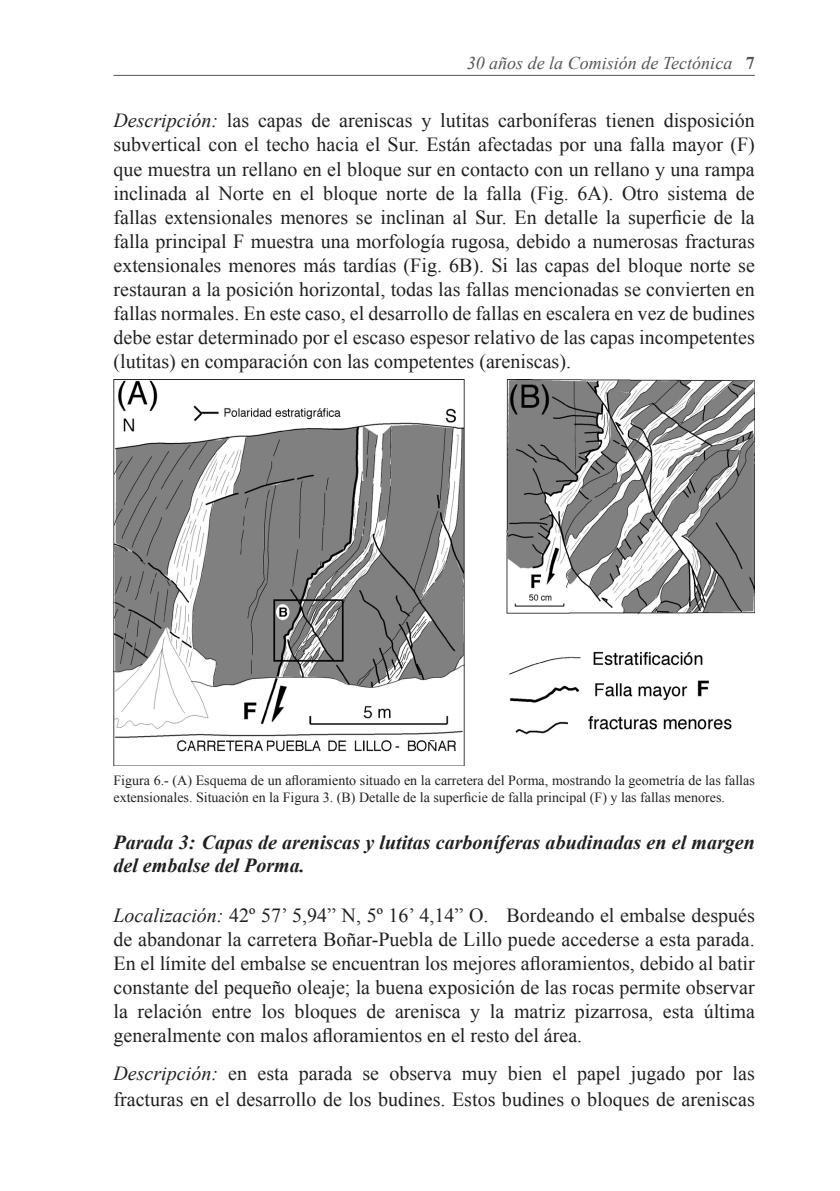
<style>
.page{position:relative;width:840px;height:1191px;background:#fff}
.page>*{position:absolute;margin:0;border:0;box-sizing:border-box;transform-origin:0 0}
.Texto_sin_tabulación{font:20px/24px "Times New Roman";color:#231f20;text-align:justify}
.Texto_Bold_Italic{font:italic 700 20px/23px "Times New Roman";color:#231f20}
.t1{font:italic 18px "Times New Roman";color:#535557}
.Pie_de_Ilustración{font:14px/16.8px "Times New Roman";color:#231f20}
.s1{font-weight:700;font-style:normal}
.s2{font-style:italic}
</style>
<div class="page">
<hr style="left:113px;top:75px;width:641px;height:1px;background:#535557">
<img style="left:113px;top:380px;width:641px;height:385px">
<p class="t1" style="left:466px;top:51px;width:289px">30 años de la Comisión de Tectónica <span class="s1">7</span></p>
<p class="Texto_sin_tabulación" style="left:113px;top:108px;width:642px"><span class="s2">Descripción:</span> las capas de areniscas y lutitas carboníferas tienen disposición subvertical con el techo hacia el Sur. Están afectadas por una falla mayor (F) que muestra un rellano en el bloque sur en contacto con un rellano y una rampa inclinada al Norte en el bloque norte de la falla (Fig. 6A). Otro sistema de fallas extensionales menores se inclinan al Sur. En detalle la superficie de la falla principal F muestra una morfología rugosa, debido a numerosas fracturas extensionales menores más tardías (Fig. 6B). Si las capas del bloque norte se restauran a la posición horizontal, todas las fallas mencionadas se convierten en fallas normales. En este caso, el desarrollo de fallas en escalera en vez de budines debe estar determinado por el escaso espesor relativo de las capas incompetentes (lutitas) en comparación con las competentes (areniscas).</p>
<p class="Pie_de_Ilustración" style="left:113px;top:771px;width:642px">Figura 6.- (A) Esquema de un afloramiento situado en la carretera del Porma, mostrando la geometría de las fallas extensionales. Situación en la Figura 3. (B) Detalle de la superficie de falla principal (F) y las fallas menores.</p>
<p class="Texto_Bold_Italic" style="left:113px;top:830px;width:642px">Parada 3: Capas de areniscas y lutitas carboníferas abudinadas en el margen del embalse del Porma.</p>
<p class="Texto_sin_tabulación" style="left:113px;top:902px;width:642px"><span class="s2">Localización:</span> 42º 57’ 5,94” N, 5º 16’ 4,14” O. Bordeando el embalse después de abandonar la carretera Boñar-Puebla de Lillo puede accederse a esta parada.<br>En el límite del embalse se encuentran los mejores afloramientos, debido al batir constante del pequeño oleaje; la buena exposición de las rocas permite observar la relación entre los bloques de arenisca y la matriz pizarrosa, esta última generalmente con malos afloramientos en el resto del área.</p>
<p class="Texto_sin_tabulación" style="left:113px;top:1059px;width:642px;line-height:26px"><span class="s2">Descripción:</span> en esta parada se observa muy bien el papel jugado por las fracturas en el desarrollo de los budines. Estos budines o bloques de areniscas</p>
</div>
